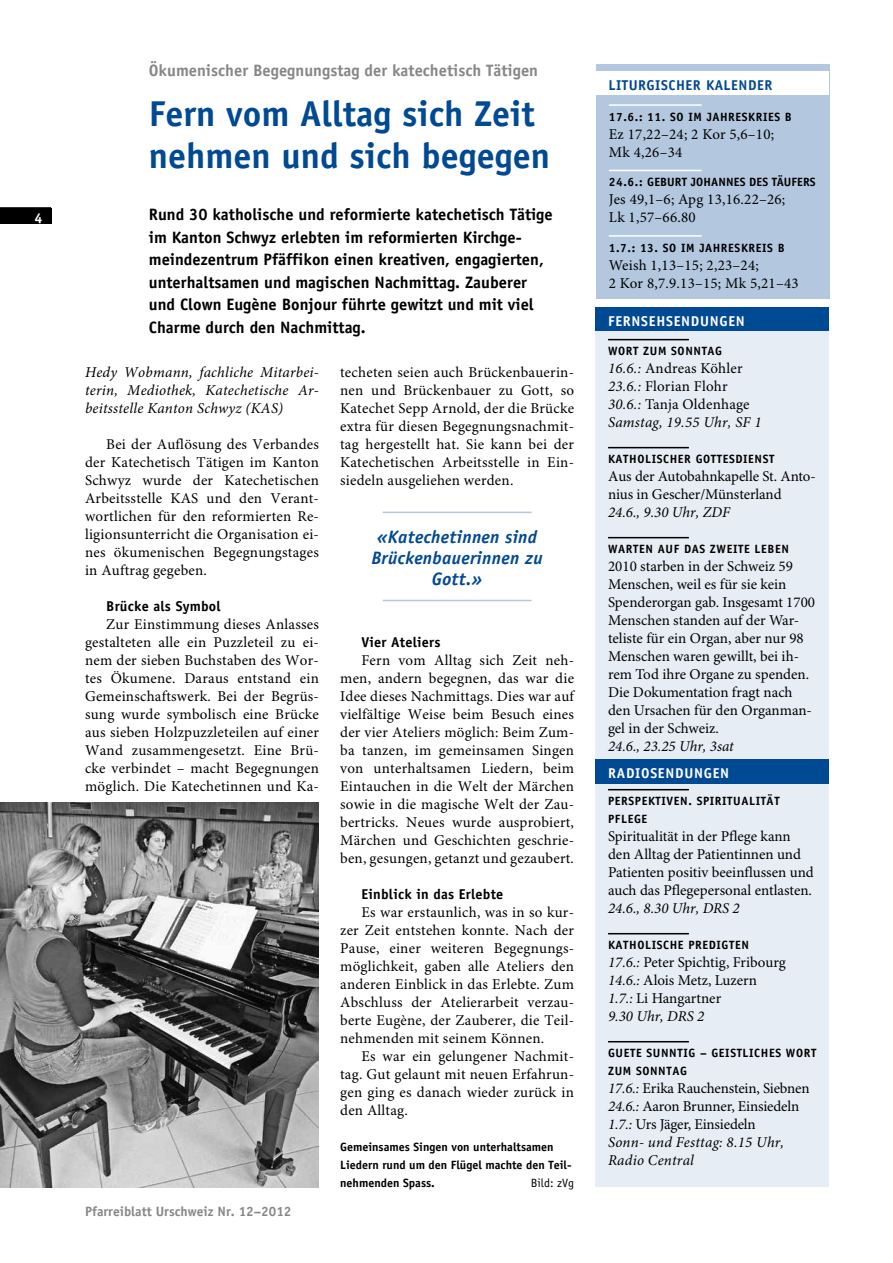
<style>
.page{position:relative;width:893px;height:1263px;background:#fff}
.page>*{position:absolute;margin:0;border:0;box-sizing:border-box;transform-origin:0 0}
.t1{font:700 36px/42px "Officina Sans Std";color:#004993}
.t2{font:italic 700 18px/21px "Officina Sans Std";letter-spacing:.015em;color:#004993;text-align:center}
.t3{font:700 16.5px/22.5px "Officina Sans Std";color:#000}
.t4{font:700 16.5px "Officina Sans Std";color:#868786}
.t5{font:15px/18px "Minion Pro";color:#000}
.t6{font:italic 15px/18px "Minion Pro";letter-spacing:.015em;color:#000;text-align:justify}
.t7{font:700 14.25px "Officina Sans Std";letter-spacing:.015em;color:#000}
.t8{font:700 14.25px "Officina Sans Std";letter-spacing:.05em;color:#fff}
.t9{font:700 14.25px "Officina Sans Std";letter-spacing:.035em;color:#004993}
.t10{font:700 13.5px "Officina Sans Std";color:#868786}
.t11{font:700 12px "Officina Sans Std";letter-spacing:.05em;color:#000}
.t12{font:700 12px/18px "Officina Sans Std";color:#000}
.t13{font:700 12px "Officina Sans Std";letter-spacing:.01em;color:#000}
.t14{font:12px "Officina Sans Std";color:#000}
.s1{font-style:italic}
</style>
<div class="page">
<div style="left:0;top:208px;width:51px;height:16px;background:#000"></div>
<hr style="left:0;top:207px;width:51px;height:2px;background:#000">
<div style="left:595px;top:308px;width:234px;height:879px;background:#e6edf4"></div>
<hr style="left:608px;top:339px;width:81px;height:1px;background:#000">
<hr style="left:608px;top:447px;width:81px;height:1px;background:#000">
<hr style="left:608px;top:537px;width:81px;height:1px;background:#000">
<hr style="left:608px;top:789px;width:81px;height:1px;background:#000">
<hr style="left:608px;top:933px;width:81px;height:1px;background:#000">
<hr style="left:608px;top:1041px;width:81px;height:1px;background:#000">
<div style="left:595px;top:308px;width:234px;height:23px;background:#004993"></div>
<div style="left:596px;top:759px;width:233px;height:24px;background:#004993"></div>
<div style="left:596px;top:64px;width:233px;height:234px;background:#b3c8df"></div>
<hr style="left:609px;top:104px;width:93px;height:2px;background:#fff">
<hr style="left:609px;top:170px;width:93px;height:1px;background:#fff">
<hr style="left:609px;top:235px;width:93px;height:2px;background:#fff">
<div style="left:596px;top:71px;width:233px;height:24px;background:#fff"></div>
<img style="left:0;top:803px;width:319px;height:384px">
<hr style="left:383px;top:512px;width:148px;height:1px;background:#b3c8df">
<hr style="left:383px;top:600px;width:148px;height:1px;background:#b3c8df">
<p class="t8" style="left:35px;top:209px;width:9px">4</p>
<p class="t4" style="left:149px;top:60px;width:391px">Ökumenischer Begegnungstag der katechetisch Tätigen</p>
<h1 class="t1" style="left:149px;top:93px;width:403px">Fern vom Alltag sich Zeit nehmen und sich begegen</h1>
<p class="t3" style="left:149px;top:203px;width:405px">Rund 30 katholische und reformierte katechetisch Tätige im Kanton Schwyz erlebten im reformierten Kirchge&shy;meindezentrum Pfäffikon einen kreativen, engagierten, unterhaltsamen und magischen N achmittag. Zauberer und Clown Eugène Bonjour führte gewitzt und mit viel Charme durch den N achmittag.</p>
<p class="t6" style="left:85px;top:364px;width:235px">Hedy Wobmann, fachliche Mitarbei&shy;terin, Mediothek, Katechetische Ar&shy;beitsstelle Kanton Schwyz (KAS)</p>
<p class="t5" style="left:85px;top:436px;width:235px;text-align:justify;text-indent:21px">Bei der Auflösung des Verbandes der Katechetisch Tätigen im Kanton Schwyz wurde der Katechetischen Arbeitsstelle KAS und den Verant&shy;wortlichen für den reformierten Re&shy;ligionsunterricht die Organisation ei&shy;nes ökumenischen Begegnungstages in Auftrag gegeben.</p>
<p class="t7" style="left:106px;top:597px;width:116px">Brücke als Symbol</p>
<p class="t5" style="left:85px;top:616px;width:235px;text-align:justify;text-indent:21px">Zur Einstimmung dieses Anlasses gestalteten alle ein Puzzleteil zu ei&shy;nem der sieben Buchstaben des Wor&shy;tes Ökumene. Daraus entstand ein Gemeinschaftswerk. Bei der Begrüs&shy;sung wurde symbolisch eine Brücke aus sieben Holzpuzzleteilen auf einer Wand zusammengesetzt. Eine Brü&shy;cke verbindet – macht Begegnungen möglich. Die Katechetinnen und Ka-</p>
<p class="t10" style="left:85px;top:1203px;width:208px">Pfarreiblatt Urschweiz N r. 12–2012</p>
<p class="t5" style="left:340px;top:364px;width:235px;text-align:justify">techeten seien auch Brückenbauerin&shy;nen und Brückenbauer zu Gott, so Katechet Sepp Arnold, der die Brücke extra für diesen Begegnungsnachmit&shy;tag hergestellt hat. Sie kann bei der Katechetischen Arbeitsstelle in Ein&shy;siedeln ausgeliehen werden.</p>
<p class="t2" style="left:371px;top:526px;width:173px">«Katechetinnen sind<br>Brückenbauerinnen zu<br>Gott.»</p>
<p class="t7" style="left:361px;top:633px;width:81px">Vier Ateliers</p>
<p class="t5" style="left:340px;top:652px;width:235px;text-align:justify;text-indent:21px">Fern vom Alltag sich Zeit neh&shy;men, andern begegnen, das war die Idee dieses Nachmittags. Dies war auf vielfältige Weise beim Besuch eines der vier Ateliers möglich: Beim Zum&shy;ba tanzen, im gemeinsamen Singen von unterhaltsamen Liedern, beim Eintauchen in die Welt der Märchen sowie in die magische Welt der Zau&shy;bertricks. Neues wurde ausprobiert, Märchen und Geschichten geschrie&shy;ben, gesungen, getanzt und gezaubert.</p>
<p class="t7" style="left:361px;top:885px;width:143px">Einblick in das Erlebte</p>
<p class="t5" style="left:340px;top:904px;width:235px;text-align:justify;text-indent:21px">Es war erstaunlich, was in so kur&shy;zer Zeit entstehen konnte. Nach der Pause, einer weiteren Begegnungs&shy;möglichkeit, gaben alle Ateliers den anderen Einblick in das Erlebte. Zum Abschluss der Atelierarbeit verzau&shy;berte Eugène, der Zauberer, die Teil&shy;nehmenden mit seinem Können.</p>
<p class="t5" style="left:340px;top:1048px;width:235px;text-align:justify;text-indent:21px">Es war ein gelungener Nachmit&shy;tag. Gut gelaunt mit neuen Erfahrun&shy;gen ging es danach wieder zurück in den Alltag.</p>
<p class="t12" style="left:340px;top:1138px;width:233px">Gemeinsames Singen von unterhaltsamen<br>Liedern rund um den Flügel machte den Teil&shy;nehmenden Spass.</p>
<p class="t14" style="left:531px;top:1176px;width:45px">Bild: zVg</p>
<p class="t9" style="left:608px;top:76px;width:164px">LITURGISCH ER KALEN DER</p>
<p class="t11" style="left:609px;top:109px;width:184px">17.6.: 11. So im Jahreskries B</p>
<p class="t5" style="left:609px;top:126px;width:167px">Ez 17,22–24; 2 Kor 5,6–10;<br>Mk 4,26–34</p>
<p class="t13" style="left:609px;top:175px;width:148px">24.6.: Geburt Johannes des</p>
<p class="t11" style="left:772px;top:175px;width:44px">Täufe rs</p>
<p class="t5" style="left:609px;top:191px;width:178px">Jes 49,1–6; Apg 13,16.22–26;<br>Lk 1,57–66.80</p>
<p class="t11" style="left:609px;top:240px;width:177px">1.7.: 13. So Im jahreskreis B</p>
<p class="t5" style="left:609px;top:256px;width:191px">Weish 1,13–15; 2,23–24;<br>2 Kor 8,7.9.13–15; Mk 5,21–43</p>
<p class="t8" style="left:608px;top:312px;width:138px">fernsehsendu ngen</p>
<p class="t11" style="left:608px;top:344px;width:44px">Wort zum</p>
<p class="t11" style="left:671px;top:344px;width:39px">Sonntag</p>
<p class="t5" style="left:608px;top:360px;width:155px"><span class="s1">16.6.:</span> Andreas Köhler<br><span class="s1">23.6.:</span> Florian Flohr<br><span class="s1">30.6.:</span> Tanja Oldenhage<br><span class="s1">Samstag, 19.55 Uhr, SF 1</span></p>
<p class="t11" style="left:608px;top:452px;width:103px">Katholischer Gottesd</p>
<p class="t11" style="left:743px;top:452px;width:27px">ienst</p>
<p class="t5" style="left:608px;top:468px;width:209px">Aus der Autobahnkapelle St. Anto&shy;nius in Gescher/Münsterland</p>
<p class="t6" style="left:608px;top:504px;width:123px">24.6., 9.30 Uhr, ZDF</p>
<p class="t11" style="left:608px;top:542px;width:58px">Warte n auf</p>
<p class="t11" style="left:684px;top:542px;width:8px">das</p>
<p class="t11" style="left:710px;top:542px;width:9px">zwe</p>
<p class="t11" style="left:733px;top:542px;width:29px">ite Lebe</p>
<p class="t11" style="left:781px;top:542px;width:9px">n</p>
<p class="t5" style="left:608px;top:558px;width:209px">2010 starben in der Schweiz 59<br>Menschen, weil es für sie kein<br>Spenderorgan gab. Insgesamt 1700<br>Menschen standen auf der War&shy;teliste für ein Organ, aber nur 98<br>Menschen waren gewillt, bei ih&shy;rem Tod ihre Organe zu spenden.<br>Die Dokumentation fragt nach den Ursachen für den Organman&shy;gel in der Schweiz.</p>
<p class="t6" style="left:608px;top:738px;width:127px">24.6., 23.25 Uhr, 3sat</p>
<p class="t8" style="left:608px;top:764px;width:122px">radiosendu ngen</p>
<p class="t11" style="left:608px;top:794px;width:28px">pe rspekt</p>
<p class="t11" style="left:661px;top:794px;width:119px">ive n. spiritua lität</p>
<p class="t11" style="left:608px;top:812px;width:27px">pflege</p>
<p class="t5" style="left:608px;top:828px;width:207px">Spiritualität in der Pflege kann den Alltag der Patientinnen und Patienten positiv beeinflussen und auch das Pflegepersonal entlasten.</p>
<p class="t6" style="left:608px;top:900px;width:133px">24.6., 8.30 Uhr, DRS 2</p>
<p class="t11" style="left:608px;top:938px;width:121px">Katholische PredigteN</p>
<p class="t5" style="left:608px;top:954px;width:179px"><span class="s1">17.6.:</span> Peter Spichtig, Fribourg<br><span class="s1">14.6.:</span> Alois Metz, Luzern<br><span class="s1">1.7.:</span> Li Hangartner<br><span class="s1">9.30 Uhr, DRS 2</span></p>
<p class="t11" style="left:608px;top:1046px;width:15px">Guete</p>
<p class="t11" style="left:647px;top:1046px;width:170px">Sunntig – GeIStliches Wort</p>
<p class="t11" style="left:608px;top:1064px;width:9px">zum</p>
<p class="t11" style="left:636px;top:1064px;width:39px">Sonntag</p>
<p class="t5" style="left:608px;top:1080px;width:203px"><span class="s1">17.6.:</span> Erika Rauchenstein, Siebnen<br><span class="s1">24.6.:</span> Aaron Brunner, Einsiedeln<br><span class="s1">1.7.:</span> Urs Jäger, Einsiedeln<br><span class="s1">Sonn- und Festtag: 8.15 Uhr,<br>Radio Central</span></p>
</div>
